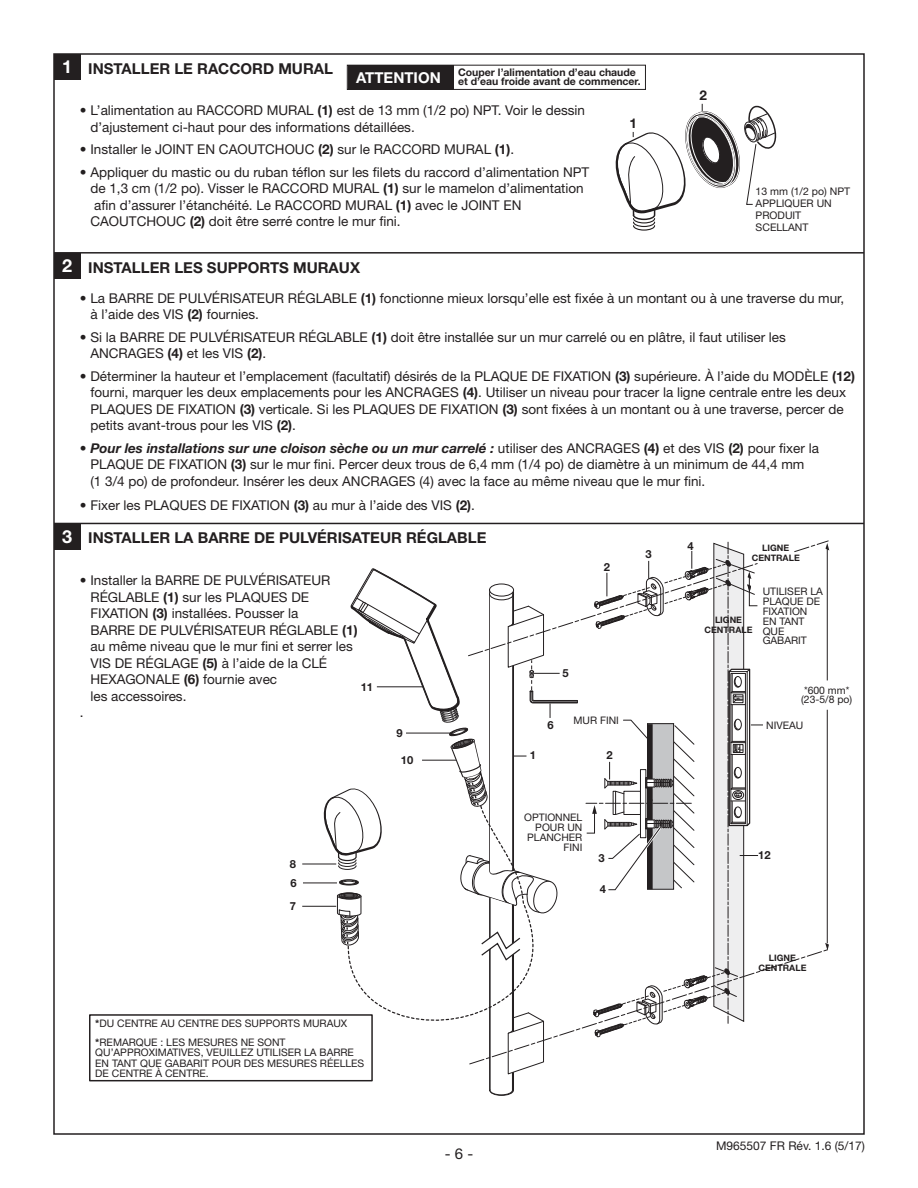
<style>
.page{position:relative;width:918px;height:1188px;background:#fff}
.page>*{position:absolute;margin:0;border:0;box-sizing:border-box;transform-origin:0 0}
.t1{font:700 18px "Helvetica Neue LT Std";color:#fff}
._10pt_Heads_-_Bold{font:700 15px "Helvetica Neue LT Std";color:#231f20}
.t2{font:700 15px "Helvetica Neue LT Std";color:#fff}
.t3{font:15px "Helvetica Neue LT Std";color:#231f20}
._9pt_text{font:13.5px/16.5px "Helvetica Neue LT Std";color:#231f20}
.t4{font:700 13.5px "Helvetica Neue LT Std";color:#231f20}
.t5{font:12px "Helvetica Neue LT Std";color:#231f20}
.t6{font:700 11.25px "Helvetica Neue LT Std";color:#231f20}
.t7{font:700 10.5px/9px "Helvetica Neue LT Std";color:#231f20}
.t8{font:10.5px/12px "Helvetica Neue LT Std";color:#231f20}
.t9{font:10.35px/9.9px "Helvetica Neue LT Std";color:#231f20}
.t10{font:700 8.85px/9.9px "Helvetica Neue LT Std";color:#231f20;text-align:center}
.s1{font-weight:700}
.s2{font-weight:700;font-style:italic}
</style>
<div class="page">
<hr style="left:303px;top:883px;width:34px;height:1px;background:#231f20">
<hr style="left:302px;top:864px;width:34px;height:1px;background:#231f20">
<hr style="left:302px;top:906px;width:34px;height:1px;background:#231f20">
<div style="left:89px;top:1014px;width:284px;height:67px;border:1px solid #231f20"></div>
<svg style="left:322px;top:541px;width:508px;height:555px"></svg>
<div style="left:54px;top:54px;width:26px;height:26px;background:#231f20"></div>
<div style="left:54px;top:253px;width:26px;height:26px;background:#231f20"></div>
<div style="left:54px;top:524px;width:26px;height:26px;background:#231f20"></div>
<hr style="left:54px;top:252px;width:810px;height:2px;background:#231f20">
<hr style="left:54px;top:523px;width:810px;height:1px;background:#231f20">
<div style="left:347px;top:65px;width:299px;height:25px;border:1px solid #231f20"></div>
<div style="left:348px;top:65px;width:106px;height:25px;background:#231f20"></div>
<svg style="left:615px;top:103px;width:162px;height:128px"></svg>
<p class="t1" style="left:62px;top:55px;width:12px">1</p>
<p class="_10pt_Heads_-_Bold" style="left:88px;top:59px;width:246px">INSTALLER LE RACCORD MURAL</p>
<p class="t2" style="left:356px;top:68px;width:86px">ATTENTION</p>
<p class="t7" style="left:458px;top:68px;width:184px">Couper l’alimentation d’eau chaude et d’eau froide avant de commencer.</p>
<p class="t4" style="left:629px;top:115px;width:9px">1</p>
<p class="_9pt_text" style="left:90px;top:102px;width:496px;text-indent:-11px">• L’alimentation au RACCORD MURAL <span class="s1">(1)</span> est de 13 mm (1/2 po) NPT. Voir le dessin d’ajustement ci-haut pour des informations détaillées.</p>
<p class="_9pt_text" style="left:80px;top:141px;width:436px">• Installer le JOINT EN CAOUTCHOUC <span class="s1">(2)</span> sur le RACCORD MURAL <span class="s1">(1)</span>.</p>
<p class="_9pt_text" style="left:90px;top:164px;width:500px;text-indent:-11px">• Appliquer du mastic ou du ruban téflon sur les filets du raccord d’alimentation NPT de 1,3 cm (1/2 po). Visser le RACCORD MURAL <span class="s1">(1)</span> sur le mamelon d’alimentation afin d’assurer l’étanchéité. Le RACCORD MURAL <span class="s1">(1)</span> avec le JOINT EN CAOUTCHOUC <span class="s1">(2)</span> doit être serré contre le mur fini.</p>
<p class="t4" style="left:699px;top:87px;width:9px">2</p>
<p class="t8" style="left:756px;top:185px;width:96px">13 mm (1/2 po) NPT<br>APPLIQUER UN<br>PRODUIT<br>SCELLANT</p>
<p class="t1" style="left:62px;top:254px;width:12px">2</p>
<p class="t1" style="left:62px;top:525px;width:12px">3</p>
<p class="_10pt_Heads_-_Bold" style="left:88px;top:258px;width:273px">INSTALLER LES SUPPORTS MURAUX</p>
<p class="_9pt_text" style="left:90px;top:290px;width:755px;text-indent:-11px">• La BARRE DE PULVÉRISATEUR RÉGLABLE <span class="s1">(1)</span> fonctionne mieux lorsqu’elle est fixée à un montant ou à une traverse du mur, à l’aide des VIS <span class="s1">(2)</span> fournies.</p>
<p class="_9pt_text" style="left:90px;top:329px;width:697px;text-indent:-11px">• Si la BARRE DE PULVÉRISATEUR RÉGLABLE <span class="s1">(1)</span> doit être installée sur un mur carrelé ou en plâtre, il faut utiliser les<br>ANCRAGES <span class="s1">(4)</span> et les VIS <span class="s1">(2)</span>.</p>
<p class="_9pt_text" style="left:90px;top:368px;width:766px;text-indent:-11px">• Déterminer la hauteur et l’emplacement (facultatif) désirés de la PLAQUE DE FIXATION <span class="s1">(3)</span> supérieure. À l’aide du MODÈLE <span class="s1">(12) </span>fourni, marquer les deux emplacements pour les ANCRAGES <span class="s1">(4)</span>. Utiliser un niveau pour tracer la ligne centrale entre les deux PLAQUES DE FIXATION <span class="s1">(3)</span> verticale. Si les PLAQUES DE FIXATION <span class="s1">(3)</span> sont fixées à un montant ou à une traverse, percer de petits avant-trous pour les VIS <span class="s1">(2)</span>.</p>
<p class="_9pt_text" style="left:90px;top:440px;width:730px;text-indent:-11px">• <span class="s2">Pour les installations sur une cloison sèche ou un mur carrelé :</span> utiliser des ANCRAGES <span class="s1">(4)</span> et des VIS <span class="s1">(2)</span> pour fixer la<br>PLAQUE DE FIXATION <span class="s1">(3)</span> sur le mur fini. Percer deux trous de 6,4 mm (1/4 po) de diamètre à un minimum de 44,4 mm<br>(1 3/4 po) de profondeur. Insérer les deux ANCRAGES (4) avec la face au même niveau que le mur fini.</p>
<p class="_9pt_text" style="left:80px;top:497px;width:397px">• Fixer les PLAQUES DE FIXATION <span class="s1">(3)</span> au mur à l’aide des VIS <span class="s1">(2)</span>.</p>
<p class="_10pt_Heads_-_Bold" style="left:88px;top:529px;width:400px">INSTALLER LA BARRE DE PULVÉRISATEUR RÉGLABLE</p>
<p class="_9pt_text" style="left:90px;top:572px;width:269px;text-indent:-11px">• Installer la BARRE DE PULVÉRISATEUR<br>RÉGLABLE <span class="s1">(1)</span> sur les PLAQUES DE<br>FIXATION <span class="s1">(3)</span> installées. Pousser la<br>BARRE DE PULVÉRISATEUR RÉGLABLE <span class="s1">(1) </span>au même niveau que le mur fini et serrer les<br>VIS DE RÉGLAGE <span class="s1">(5)</span> à l’aide de la CLÉ<br>HEXAGONALE <span class="s1">(6)</span> fournie avec<br>les accessoires.</p>
<p class="_9pt_text" style="left:80px;top:704px;width:5px">.</p>
<p class="t6" style="left:361px;top:680px;width:14px">11</p>
<p class="t6" style="left:397px;top:726px;width:8px">9</p>
<p class="t6" style="left:401px;top:753px;width:14px">10</p>
<p class="t6" style="left:604px;top:560px;width:8px">2</p>
<p class="t6" style="left:646px;top:547px;width:8px">3</p>
<p class="t6" style="left:562px;top:666px;width:8px">5</p>
<p class="t6" style="left:530px;top:748px;width:8px">1</p>
<p class="t6" style="left:547px;top:718px;width:8px">6</p>
<p class="t9" style="left:573px;top:715px;width:47px">MUR FINI</p>
<p class="t6" style="left:606px;top:748px;width:8px">2</p>
<p class="t6" style="left:688px;top:539px;width:8px">4</p>
<p class="t10" style="left:752px;top:543px;width:49px">LIGNE<br>CENTRALE</p>
<p class="t10" style="left:705px;top:614px;width:49px">LIGNE<br>CENTRALE</p>
<p class="t9" style="left:763px;top:586px;width:62px">UTILISER LA<br>PLAQUE DE<br>FIXATION<br>EN TANT<br>QUE<br>GABARIT</p>
<p class="t9" style="left:801px;top:686px;width:52px;line-height:8.7px">*600 mm* (23-5/8 po)</p>
<p class="t9" style="left:766px;top:720px;width:39px">NIVEAU</p>
<p class="t6" style="left:290px;top:857px;width:8px">8</p>
<p class="t6" style="left:290px;top:899px;width:8px">7</p>
<p class="t6" style="left:291px;top:876px;width:8px">6</p>
<p class="t9" style="left:95px;top:1013px;width:253px;line-height:19.4px"><span class="s1">*</span>DU CENTRE AU CENTRE DES SUPPORTS MURAUX <span class="s1">*</span>REMARQUE : LES MESURES NE SONT</p>
<p class="t9" style="left:95px;top:1047px;width:271px;line-height:10.4px">QU’APPROXIMATIVES, VEUILLEZ UTILISER LA BARRE<br>EN TANT QUE GABARIT POUR DES MESURES RÉELLES<br>DE CENTRE À CENTRE.</p>
<p class="t9" style="left:524px;top:812px;width:60px;text-align:right">OPTIONNEL<br>POUR UN<br>PLANCHER<br>FINI</p>
<p class="t6" style="left:599px;top:851px;width:8px">3</p>
<p class="t6" style="left:600px;top:882px;width:8px">4</p>
<p class="t6" style="left:758px;top:848px;width:14px">12</p>
<p class="t10" style="left:758px;top:953px;width:49px">LIGNE<br>CENTRALE</p>
<p class="t3" style="left:445px;top:1145px;width:30px">- 6 -</p>
<p class="t5" style="left:716px;top:1139px;width:150px">M965507 FR Rév. 1.6 (5/17)</p>
</div>
